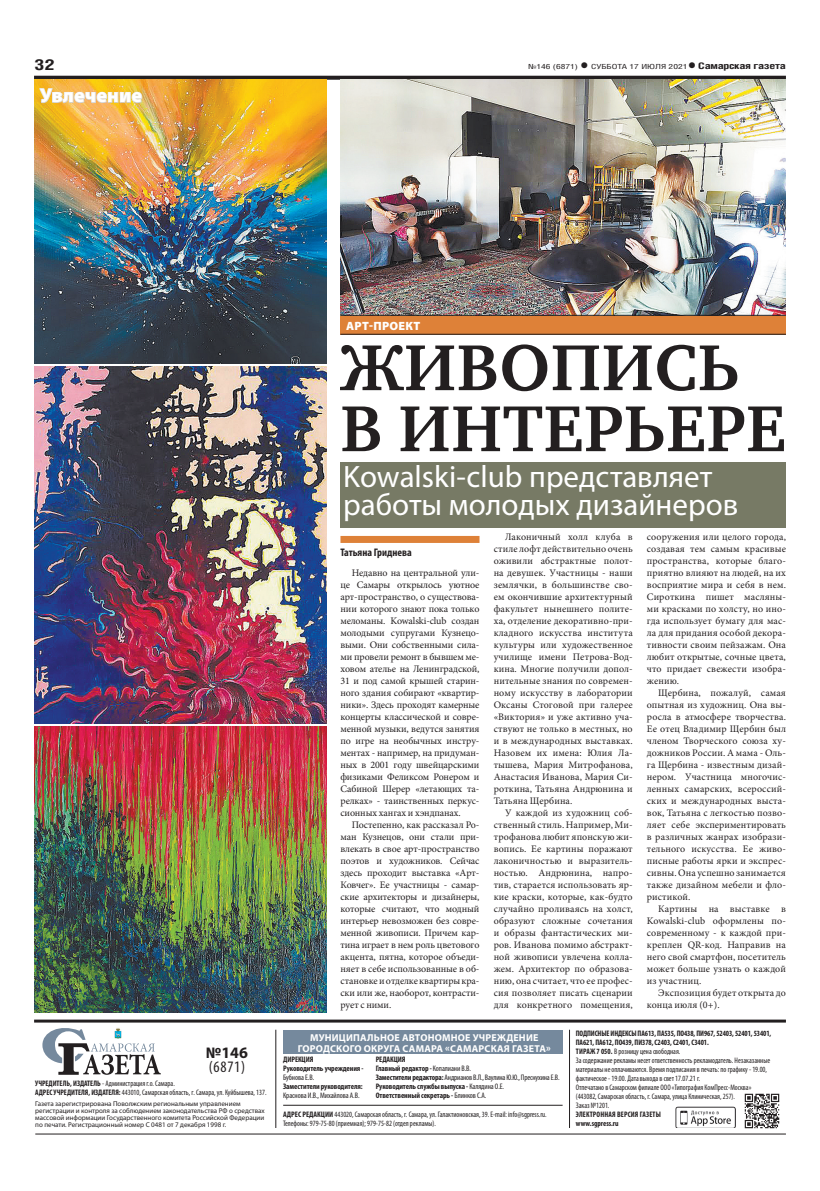
<style>
.page{position:relative;width:820px;height:1191px;background:#fff}
.page>*{position:absolute;margin:0;border:0;box-sizing:border-box;transform-origin:0 0}
.t1{font:700 66.5px/61px "Charter C";letter-spacing:.01em;color:#231f20}
.t2{font:31px/28px "Myriad Pro";color:#fff}
.t3{font:900 20px "Myriad Pro";color:#fff}
.t4{font:condensed 16px "Myriad Pro";color:#231f20}
.t5{font:700 16px "Myriad Pro";color:#231f20}
.t6{font:700 15px "Helios Cond";color:#231f20;scale:1.4 1}
.t7{font:900 12px "Myriad Pro";letter-spacing:.02em;color:#fff}
.t8{font:700 condensed 11px "Myriad Pro";color:#231f20}
.t9{font:10px/12px "Minion Pro";letter-spacing:.005em;color:#231f20;text-align:justify}
.t10{font:700 10px/11px "Myriad Pro";letter-spacing:.02em;color:#fff;text-align:center}
.t11{font:700 9px "Helios Cond";letter-spacing:-.02em;color:#231f20;scale:1.4 1}
.t12{font:condensed 8px/9px "Myriad Pro";color:#231f20;scale:.95 1}
.t13{font:700 condensed 8px/9px "Myriad Pro";letter-spacing:-.01em;color:#231f20}
.t14{font:700 condensed 8px "Myriad Pro";letter-spacing:-.01em;color:#231f20;scale:.95 1}
.t15{font:condensed 8px "Myriad Pro";color:#231f20}
.t16{font:7px/7px "Myriad Pro";color:#231f20}
.t17{font:7px "Helios Cond";color:#231f20;scale:1.4 1}
.s1{font-weight:700;font-size:16px}
.s2{font-size:16px}
.s3{font-weight:400}
.s4{font-weight:700}
</style>
<div class="page">
<svg style="left:34px;top:76px;width:751px;height:4px;background:#4f4535"></svg>
<img style="left:34px;top:80px;width:292px;height:283px">
<img style="left:340px;top:80px;width:445px;height:235px">
<svg style="left:42px;top:1028px;width:119px;height:46px"></svg>
<img style="left:675px;top:1106px;width:60px;height:22px">
<img style="left:744px;top:1093px;width:36px;height:36px">
<hr style="left:283px;top:1105px;width:279px;height:1px;background:#231f20">
<hr style="left:275px;top:1029px;width:1px;height:99px;background:#231f20">
<hr style="left:569px;top:1029px;width:1px;height:99px;background:#231f20">
<hr style="left:34px;top:1019px;width:751px;height:3px;background:#231f20">
<hr style="left:35px;top:1133px;width:750px;height:1px;background:#231f20">
<div style="left:283px;top:1030px;width:279px;height:24px;background:#75899d"></div>
<div style="left:340px;top:462px;width:445px;height:65px;background:#777a65"></div>
<svg style="left:38px;top:87px;width:105px;height:17px;background:#eac063"></svg>
<div style="left:340px;top:316px;width:445px;height:18px;background:#de8138"></div>
<hr style="left:340px;top:315px;width:445px;height:1px;background:#231f20">
<hr style="left:340px;top:334px;width:445px;height:1px;background:#231f20">
<div style="left:340px;top:536px;width:139px;height:7px;background:#de8138"></div>
<img style="left:34px;top:726px;width:292px;height:286px">
<img style="left:34px;top:366px;width:292px;height:357px">
<h3 class="t6" style="left:34px;top:55px;width:17px">32</h3>
<p class="t17" style="left:528px;top:63px;width:115px">№146 (6871) <span class="s1">•</span> суббота 17 июля 2021</p>
<p class="t11" style="left:687px;top:61px;width:72px"><span class="s2">•</span> Самарская газета</p>
<h3 class="t3" style="left:40px;top:84px;width:104px">Увлечение</h3>
<p class="t7" style="left:346px;top:319px;width:75px">Арт-проект</p>
<h1 class="t1" style="left:340px;top:338px;width:447px">Живопись в интерьере</h1>
<h2 class="t2" style="left:343px;top:462px;width:396px">Kowalski-club представляет работы молодых дизайнеров</h2>
<p class="t8" style="left:340px;top:546px;width:73px">Татьяна Гриднева</p>
<p class="t9" style="left:340px;top:567px;width:140px;text-indent:11px">Недавно на центральной ули&shy;це Самары открылось уютное арт-пространство, о существова&shy;нии которого знают пока только меломаны. Kowalski-club создан молодыми супругами Кузнецо&shy;выми. Они собственными сила&shy;ми провели ремонт в бывшем ме&shy;ховом ателье на Ленинградской, 31 и под самой крышей старин&shy;ного здания собирают «квартир&shy;ники». Здесь проходят камерные концерты классической и совре&shy;менной музыки, ведутся занятия по игре на необычных инстру&shy;ментах - например, на придуман&shy;ных в 2001 году швейцарскими физиками Феликсом Ронером и Сабиной Шерер «летающих та&shy;релках» - таинственных перкус&shy;сионных хангах и хэндпанах.</p>
<p class="t9" style="left:340px;top:819px;width:140px;text-indent:11px">Постепенно, как рассказал Ро&shy;ман Кузнецов, они стали при&shy;влекать в свое арт-пространство поэтов и художников. Сейчас здесь проходит выставка «Арт-Ковчег». Ее участницы - самар&shy;ские архитекторы и дизайнеры, которые считают, что модный интерьер невозможен без совре&shy;менной живописи. Причем кар&shy;тина играет в нем роль цветового акцента, пятна, которое объеди&shy;няет в себе использованные в об&shy;становке и отделке квартиры кра&shy;ски или же, наоборот, контрасти&shy;рует с ними.</p>
<p class="t9" style="left:493px;top:531px;width:140px;text-indent:11px">Лаконичный холл клуба в стиле лофт действительно очень оживили абстрактные полот&shy;на девушек. Участницы - наши землячки, в большинстве сво&shy;ем окончившие архитектурный факультет нынешнего полите&shy;ха, отделение декоративно-при&shy;кладного искусства института культуры или художественное училище имени Петрова-Вод&shy;кина. Многие получили допол&shy;нительные знания по современ&shy;ному искусству в лаборатории Оксаны Стоговой при галерее «Виктория» и уже активно уча&shy;ствуют не только в местных, но и в международных выставках.<br>Назовем их имена: Юлия Ла&shy;тышева, Мария Митрофанова, Анастасия Иванова, Мария Си&shy;роткина, Татьяна Андрюнина и Татьяна Щербина.</p>
<p class="t9" style="left:493px;top:807px;width:140px;text-indent:11px">У каждой из художниц соб&shy;ственный стиль. Например, Ми&shy;трофанова любит японскую жи&shy;вопись. Ее картины поражают лаконичностью и выразитель&shy;ностью. Андрюнина, напро&shy;тив, старается использовать яр&shy;кие краски, которые, как-будто случайно проливаясь на холст, образуют сложные сочетания и образы фантастических ми&shy;ров. Иванова помимо абстракт&shy;ной живописи увлечена колла&shy;жем. Архитектор по образова&shy;нию, она считает, что ее профес&shy;сия позволяет писать сценарии для конкретного помещения,</p>
<p class="t9" style="left:646px;top:531px;width:140px">сооружения или целого города, создавая тем самым красивые пространства, которые благо&shy;приятно влияют на людей, на их восприятие мира и себя в нем.<br>Сироткина пишет масляны&shy;ми красками по холсту, но ино&shy;гда использует бумагу для мас&shy;ла для придания особой декора&shy;тивности своим пейзажам. Она любит открытые, сочные цвета, что придает свежести изобра&shy;жению.</p>
<p class="t9" style="left:646px;top:687px;width:140px;text-indent:11px">Щербина, пожалуй, самая опытная из художниц. Она вы&shy;росла в атмосфере творчества.<br>Ее отец Владимир Щербин был членом Творческого союза ху&shy;дожников России. А мама - Оль&shy;га Щербина - известным дизай&shy;нером. Участница многочис&shy;ленных самарских, всероссий&shy;ских и международных выста&shy;вок, Татьяна с легкостью позво&shy;ляет себе экспериментировать в различных жанрах изобрази&shy;тельного искусства. Ее живо&shy;писные работы ярки и экспрес&shy;сивны. Она успешно занимается также дизайном мебели и фло&shy;ристикой.</p>
<p class="t9" style="left:646px;top:903px;width:140px;text-indent:11px">Картины на выставке в Kowalski-club оформлены по&shy;современному - к каждой при&shy;креплен QR-код. Направив на него свой смартфон, посетитель может больше узнать о каждой из участниц.</p>
<p class="t9" style="left:646px;top:987px;width:140px;text-indent:11px">Экспозиция будет открыта до конца июля (0+).</p>
<p class="t10" style="left:298px;top:1031px;width:254px">Муниципальное автономное учреждение городского округа Самара «Самарская газета»</p>
<p class="t13" style="left:375px;top:1055px;width:185px">РЕДАКЦИЯ<br>Главный редактор - <span class="s3">Копалиани В.В.<br></span>Заместители редактора: <span class="s3">Андрианов В.Л., Ваулина Ю.Ю., Преснухина Е.В.<br></span>Руководитель службы выпуска - <span class="s3">Калядина О.Е.<br></span>Ответственный секретарь - <span class="s3">Блинков С.А.</span></p>
<h3 class="t5" style="left:206px;top:1042px;width:44px">№146</h3>
<h3 class="t4" style="left:209px;top:1057px;width:38px">(6871)</h3>
<p class="t13" style="left:283px;top:1055px;width:82px">ДИРЕКЦИЯ<br>Руководитель учреждения -</p>
<p class="t15" style="left:283px;top:1072px;width:33px">Бубнова Е.В.</p>
<p class="t13" style="left:283px;top:1082px;width:81px">Заместители руководителя:</p>
<p class="t15" style="left:283px;top:1090px;width:78px">Краснова И.В., Михайлова А.В.</p>
<p class="t12" style="left:35px;top:1079px;width:245px"><span class="s4">УЧРЕДИТЕЛЬ, ИЗДАТЕЛЬ</span> - Администрация г.о. Самара.<br><span class="s4">АДРЕС УЧРЕДИТЕЛЯ, ИЗДАТЕЛЯ:</span> 443010, Самарская область, г. Самара, ул. Куйбышева, 137.</p>
<p class="t16" style="left:35px;top:1100px;width:231px">Газета зарегистрирована Поволжским региональным управлением регистрации и контроля за соблюдением законодательства РФ о средствах массовой информации Государственного комитета Российской Федерации по печати. Регистрационный номер С 0481 от 7 декабря 1998 г.</p>
<p class="t12" style="left:283px;top:1109px;width:279px"><span class="s4">АДРЕС РЕДАКЦИИ</span> 443020, Самарская область, г. Самара, ул. Галактионовская, 39. E-mail: info@sgpress.ru.<br>Телефоны: 979-75-80 (приемная); 979-75-82 (отдел рекламы).</p>
<p class="t12" style="left:575px;top:1028px;width:207px"><span class="s4">ПОДПИСНЫЕ ИНДЕКСЫ ПА613, ПА535, ПО438, ПИ967, 52403, 52401, 53401, ПА621, ПА612, ПО439, ПИ378, С2403, С2401, С3401.<br>ТИРАЖ 7 050.</span> В розницу цена свободная.<br>За содержание рекламы несет ответственность рекламодатель. Незаказанные материалы не оплачиваются. Время подписания в печать: по графику - 19.00, фактическое - 19.00. Дата выхода в свет 17.07.21 г.<br>Отпечатано в Самарском филиале ООО «Типография КомПресс-Москва» (443082, Самарская область, г. Самара, улица Клиническая, 257).<br>Заказ №1201.</p>
<p class="t14" style="left:575px;top:1109px;width:9px">Электронная</p>
<p class="t14" style="left:617px;top:1109px;width:9px">версия</p>
<p class="t14" style="left:639px;top:1109px;width:8px">газеты</p>
<p class="t14" style="left:575px;top:1118px;width:47px">www.sgpress.ru</p>
</div>
